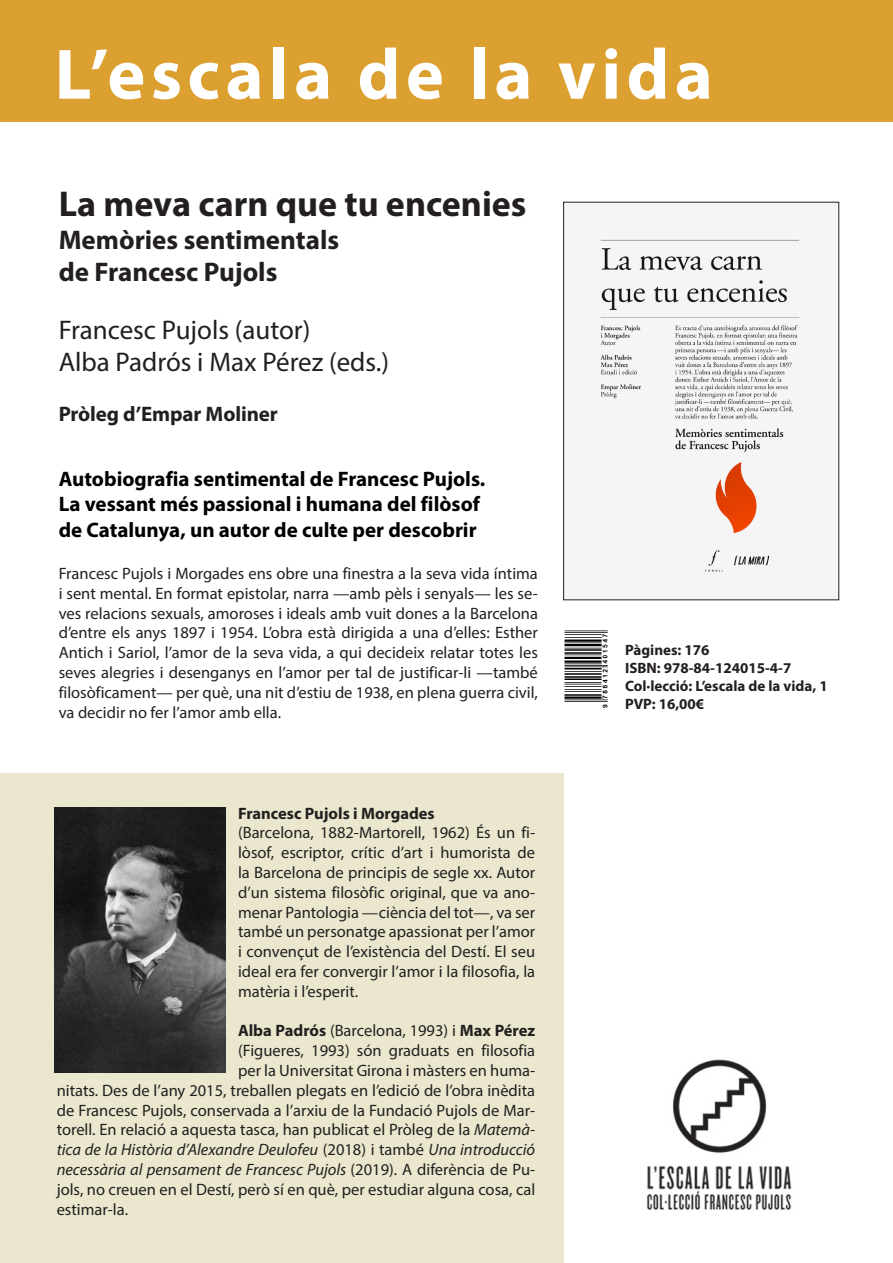
<style>
.page{position:relative;width:893px;height:1263px;background:#fff}
.page>*{position:absolute;margin:0;border:0;box-sizing:border-box;transform-origin:0 0}
.Llibre_titols{font:700 72px "Myriad Pro";letter-spacing:.075em;color:#fff}
.titol_llibre{font:700 36px "Myriad Pro";color:#231f20}
.Autors{font:27px "Myriad Pro";color:#231f20}
.Subtitol_llibre{font:700 27px/32.4px "Myriad Pro";color:#231f20}
.frase_reclam{font:700 21px/25.2px "Myriad Pro";color:#000}
.Autors-2{font:700 21px "Myriad Pro";letter-spacing:-.005em;color:#231f20}
.text_llibres_llarg{font:16.5px/19.8px "Myriad Pro";color:#231f20;text-align:justify}
.text_llibres_llarg-2{font:italic 16.5px "Myriad Pro";color:#231f20}
.text_llibres_llarg-3{font:700 16.5px "Myriad Pro";color:#231f20}
.dades{font:700 15px "Myriad Pro";color:#231f20}
.s1{font-weight:400}
.s2{font-style:italic}
.s3{font-style:normal}
</style>
<div class="page">
<div style="left:0;top:773px;width:563px;height:490px;background:#eae7ce"></div>
<div style="left:0;top:0;width:893px;height:122px;background:#dca030"></div>
<img style="left:600px;top:239px;width:200px;height:333px">
<img style="left:564px;top:630px;width:44px;height:78px">
<img style="left:54px;top:808px;width:171px;height:264px">
<img style="left:647px;top:1059px;width:145px;height:152px">
<p class="Llibre_titols" style="left:55px;top:27px;width:660px">L’escala de la vida</p>
<p class="titol_llibre" style="left:59px;top:181px;width:469px">La meva carn que tu encenies</p>
<p class="Subtitol_llibre" style="left:59px;top:222px;width:282px">Memòries sentimentals de Francesc Pujols</p>
<p class="Autors" style="left:59px;top:313px;width:253px">Francesc Pujols (autor)</p>
<p class="Autors" style="left:59px;top:345px;width:332px">Alba Padrós i Max Pérez (eds.)</p>
<p class="Autors-2" style="left:59px;top:401px;width:221px">Pròleg d’Empar Moliner</p>
<p class="frase_reclam" style="left:59px;top:466px;width:428px">Autobiografia sentimental de Francesc Pujols.<br>La vessant més passional i humana del filòsof de Catalunya, un autor de culte per descobrir</p>
<p class="text_llibres_llarg" style="left:59px;top:563px;width:481px">Francesc Pujols i Morgades ens obre una finestra a la seva vida íntima i sent mental. En format epistolar, narra —amb pèls i senyals— les se&shy;ves relacions sexuals, amoroses i ideals amb vuit dones a la Barcelona d’entre els anys 1897 i 1954. L’obra està dirigida a una d’elles: Esther Antich i Sariol, l’amor de la seva vida, a qui decideix relatar totes les seves alegries i desenganys en l’amor per tal de justificar-li —també filosòficament— per què, una nit d’estiu de 1938, en plena guerra civil, va decidir no fer l’amor amb ella.</p>
<p class="text_llibres_llarg-3" style="left:238px;top:802px;width:198px">Francesc Pujols i Morgades</p>
<p class="text_llibres_llarg" style="left:238px;top:823px;width:299px">(Barcelona, 1882-Martorell, 1962) És un fi&shy;lòsof, escriptor, crític d’art i humorista de la Barcelona de principis de segle xx. Autor d’un sistema filosòfic original, que va ano&shy;menar Pantologia —ciència del tot—, va ser també un personatge apassionat per l’amor i convençut de l’existència del Destí. El seu ideal era fer convergir l’amor i la filosofia, la matèria i l’esperit.</p>
<p class="text_llibres_llarg-3" style="left:238px;top:1020px;width:299px">Alba Padrós <span class="s1">(Barcelona, 1993) i</span> Max Pérez</p>
<p class="text_llibres_llarg" style="left:238px;top:1040px;width:299px">(Figueres, 1993) són graduats en filosofia</p>
<p class="text_llibres_llarg" style="left:238px;top:1060px;width:299px">per la Universitat Girona i màsters en huma-</p>
<p class="text_llibres_llarg" style="left:57px;top:1080px;width:480px">nitats. Des de l’any 2015, treballen plegats en l’edició de l’obra inèdita</p>
<p class="text_llibres_llarg" style="left:57px;top:1100px;width:480px">de Francesc Pujols, conservada a l’arxiu de la Fundació Pujols de Mar-</p>
<p class="text_llibres_llarg" style="left:57px;top:1120px;width:480px">torell. En relació a aquesta tasca, han publicat el Pròleg de la <span class="s2">Matemà-</span></p>
<p class="text_llibres_llarg-2" style="left:57px;top:1139px;width:480px">tica de la Història d’Alexandre Deulofeu <span class="s3">(2018) i també</span> Una introducció</p>
<p class="text_llibres_llarg-2" style="left:57px;top:1159px;width:480px">necessària al pensament de Francesc Pujols <span class="s3">(2019). A diferència de Pu-</span></p>
<p class="text_llibres_llarg" style="left:57px;top:1179px;width:480px">jols, no creuen en el Destí, però sí en què, per estudiar alguna cosa, cal</p>
<p class="text_llibres_llarg" style="left:57px;top:1199px;width:73px">estimar-la.</p>
<p class="dades" style="left:625px;top:640px;width:86px">Pàgines: 176</p>
<p class="dades" style="left:625px;top:658px;width:168px">ISBN: 978-84-124015-4-7</p>
<p class="dades" style="left:625px;top:676px;width:204px">Col·lecció: L’escala de la vida, 1</p>
<p class="dades" style="left:625px;top:694px;width:81px">PVP: 16,00€</p>
</div>
